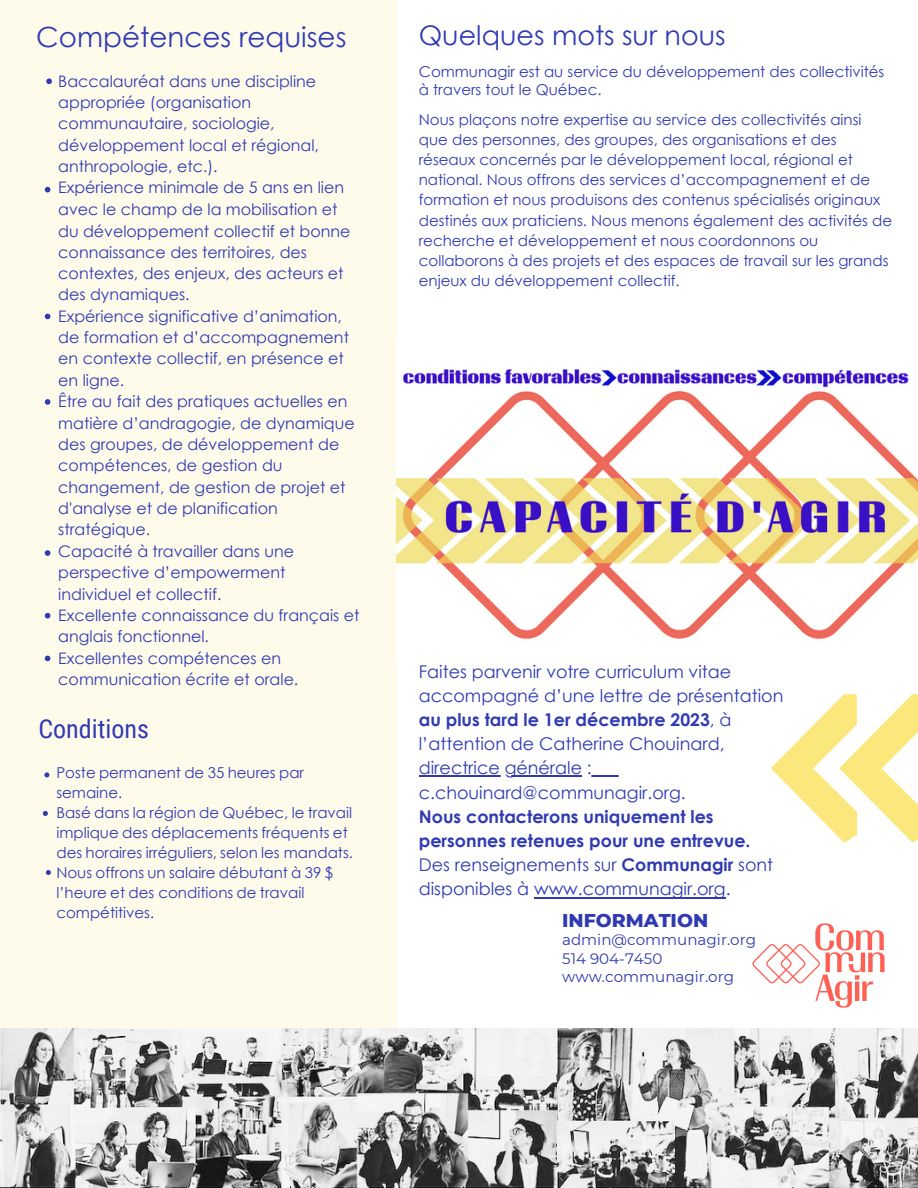
<style>
.page{position:relative;width:918px;height:1188px;background:#fff}
.page>*{position:absolute;margin:0;border:0;box-sizing:border-box;transform-origin:0 0}
.t1{font:27.75px "Century Gothic";color:#303ab2}
.t2{font:27px "Century Gothic";color:#303ab2}
.t3{font:26.1px "Roboto Condensed";color:#303ab2}
.t4{font:800 18.9px "Montserrat";color:#303ab2}
.t5{font:17.55px/24.2px "Century Gothic";color:#303ab2}
.t6{font:15.9px/21.3px "Century Gothic";color:#303ab2}
.t7{font:15.15px "Montserrat";color:#303ab2}
.t8{font:15px/20.2px "Century Gothic";color:#303ab2}
.s1{font-weight:700}
</style>
<div class="page">
<div style="left:0;top:0;width:397px;height:1188px;background:#fefbeb"></div>
<svg style="left:771px;top:694px;width:147px;height:148px"></svg>
<img style="left:0;top:1028px;width:918px;height:160px">
<img style="left:752px;top:923px;width:133px;height:85px">
<img style="left:397px;top:369px;width:521px;height:271px">
<hr style="left:419px;top:775px;width:209px;height:1px;background:#303ab2">
<svg style="left:46px;top:78px;width:6px;height:6px"></svg>
<svg style="left:45px;top:187px;width:5px;height:5px"></svg>
<svg style="left:45px;top:314px;width:5px;height:5px"></svg>
<svg style="left:45px;top:399px;width:5px;height:6px"></svg>
<svg style="left:45px;top:550px;width:5px;height:6px"></svg>
<svg style="left:45px;top:613px;width:5px;height:5px"></svg>
<svg style="left:45px;top:656px;width:5px;height:5px"></svg>
<svg style="left:44px;top:772px;width:5px;height:5px"></svg>
<svg style="left:43px;top:811px;width:5px;height:5px"></svg>
<svg style="left:46px;top:870px;width:5px;height:5px"></svg>
<hr style="left:534px;top:897px;width:191px;height:2px;background:#303ab2">
<p class="t1" style="left:36px;top:18px;width:312px">Compétences requises</p>
<p class="t6" style="left:58px;top:70px;width:303px">Baccalauréat dans une discipline appropriée (organisation communautaire, sociologie, développement local et régional, anthropologie, etc.).<br>Expérience minimale de 5 ans en lien avec le champ de la mobilisation et du développement collectif et bonne connaissance des territoires, des contextes, des enjeux, des acteurs et des dynamiques.<br>Expérience significative d’animation, de formation et d’accompagnement en contexte collectif, en présence et en ligne.<br>Être au fait des pratiques actuelles en matière d’andragogie, de dynamique des groupes, de développement de compétences, de gestion du changement, de gestion de projet et d'analyse et de planification stratégique.<br>Capacité à travailler dans une perspective d’empowerment individuel et collectif.<br>Excellente connaissance du français et anglais fonctionnel.<br>Excellentes compétences en communication écrite et orale.</p>
<p class="t3" style="left:38px;top:714px;width:112px">Conditions</p>
<p class="t8" style="left:56px;top:762px;width:298px">Poste permanent de 35 heures par semaine.<br>Basé dans la région de Québec, le travail implique des déplacements fréquents et des horaires irréguliers, selon les mandats.<br>Nous offrons un salaire débutant à 39 $ l’heure et des conditions de travail compétitives.</p>
<p class="t2" style="left:419px;top:16px;width:308px">Quelques mots sur nous</p>
<p class="t8" style="left:419px;top:62px;width:467px;line-height:18px">Communagir est au service du développement des collectivités à travers tout le Québec.</p>
<p class="t8" style="left:419px;top:109px;width:475px">Nous plaçons notre expertise au service des collectivités ainsi que des personnes, des groupes, des organisations et des réseaux concernés par le développement local, régional et national. Nous offrons des services d’accompagnement et de formation et nous produisons des contenus spécialisés originaux destinés aux praticiens. Nous menons également des activités de recherche et développement et nous coordonnons ou collaborons à des projets et des espaces de travail sur les grands enjeux du développement collectif.</p>
<p class="t5" style="left:419px;top:659px;width:366px">Faites parvenir votre curriculum vitae accompagné d’une lettre de présentation <span class="s1">au plus tard le 1er décembre 2023</span>, à l’attention de Catherine Chouinard, directrice générale : c.chouinard@communagir.org.<br><span class="s1">Nous contacterons uniquement les personnes retenues pour une entrevue.<br></span>Des renseignements sur <span class="s1">Communagir</span> sont disponibles à www.communagir.org.</p>
<p class="t4" style="left:562px;top:909px;width:148px">INFORMATION</p>
<p class="t7" style="left:562px;top:930px;width:196px">admin@communagir.org</p>
<p class="t7" style="left:562px;top:949px;width:102px">514 904-7450</p>
<p class="t7" style="left:562px;top:968px;width:173px">www.communagir.org</p>
</div>
